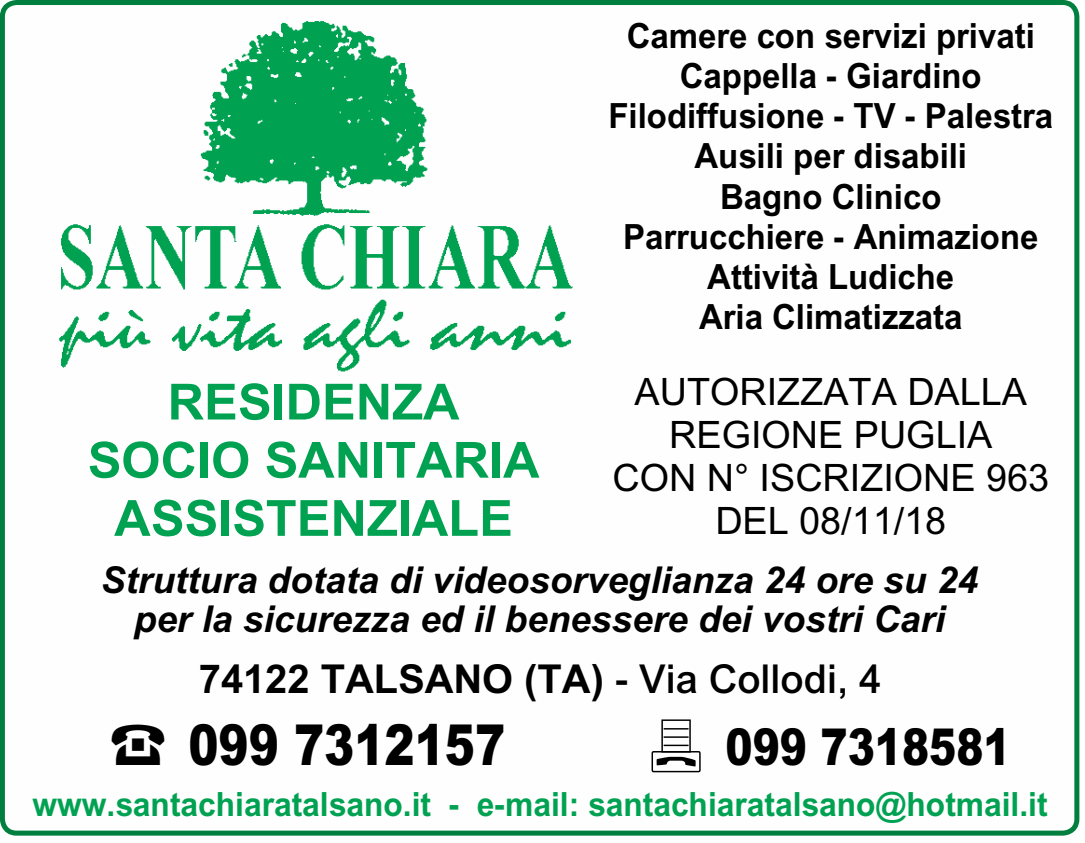
<style>
.page{position:relative;width:1085px;height:843px;background:#fff}
.page>*{position:absolute;margin:0;border:0;box-sizing:border-box;transform-origin:0 0}
.t1{font:900 56.5px "Arial MT Std";color:#000;scale:.8 1}
.t2{font:900 50.75px "Arial MT Std";color:#000;scale:.8 1}
.t3{font:700 49.75px/58px "Arial MT Std";color:#00a252;text-align:center}
.t4{font:700 39.75px "Arial MT Std";color:#000}
.t5{font:37.75px/43px "Arial MT Std";color:#000;text-align:center}
.t6{font:italic 700 37px/38.8px "Arial MT Std";color:#000;text-align:center}
.t7{font:700 34.75px/40.2px "Arial MT Std";color:#000;text-align:center;scale:.95 1}
.t8{font:700 33.5px "Arial MT Std";color:#00a252;scale:.95 1}
.s1{font-weight:500}
.s2{font-family:"Simboli GSI Std";font-weight:400;font-size:51.25px}
</style>
<div class="page">
<img style="left:59px;top:21px;width:514px;height:351px">
<svg style="left:656px;top:756px;width:39px;height:10px"></svg>
<div style="left:651px;top:750px;width:49px;height:22px;border:1px solid #000"></div>
<div style="left:661px;top:719px;width:29px;height:33px;border:1px solid #000"></div>
<hr style="left:663px;top:727px;width:25px;height:2px;background:#000">
<svg style="left:663px;top:736px;width:25px;height:1px"></svg>
<svg style="left:663px;top:744px;width:25px;height:1px"></svg>
<div style="left:0;top:0;width:1079px;height:835px;border:5px solid #007f3e;border-radius:14px"></div>
<p class="t7" style="left:608px;top:15px;width:469px">Camere con servizi privati<br>Cappella - Giardino<br>Filodiffusione - TV - Palestra<br>Ausili per disabili<br>Bagno Clinico<br>Parrucchiere - Animazione<br>Attività Ludiche<br>Aria Climatizzata</p>
<p class="t5" style="left:612px;top:369px;width:438px">AUTORIZZATA DALLA<br>REGIONE PUGLIA<br>CON N° ISCRIZIONE 963<br>DEL 08/11/18</p>
<p class="t6" style="left:101px;top:560px;width:878px">Struttura dotata di videosorveglianza 24 ore su 24 per la sicurezza ed il benessere dei vostri Cari</p>
<h3 class="t3" style="left:87px;top:372px;width:453px">RESIDENZA<br>SOCIO SANITARIA<br>ASSISTENZIALE</h3>
<p class="t4" style="left:199px;top:655px;width:683px">74122 TALSANO (TA) <span class="s1">- Via Collodi, 4</span></p>
<h1 class="t1" style="left:110px;top:708px;width:495px"><span class="s2">D</span> 099 7312157</h1>
<h2 class="t2" style="left:725px;top:714px;width:358px">099 7318581</h2>
<p class="t8" style="left:32px;top:784px;width:1069px">www.santachiaratalsano.it - e-mail: santachiaratalsano@hotmail.it</p>
</div>
